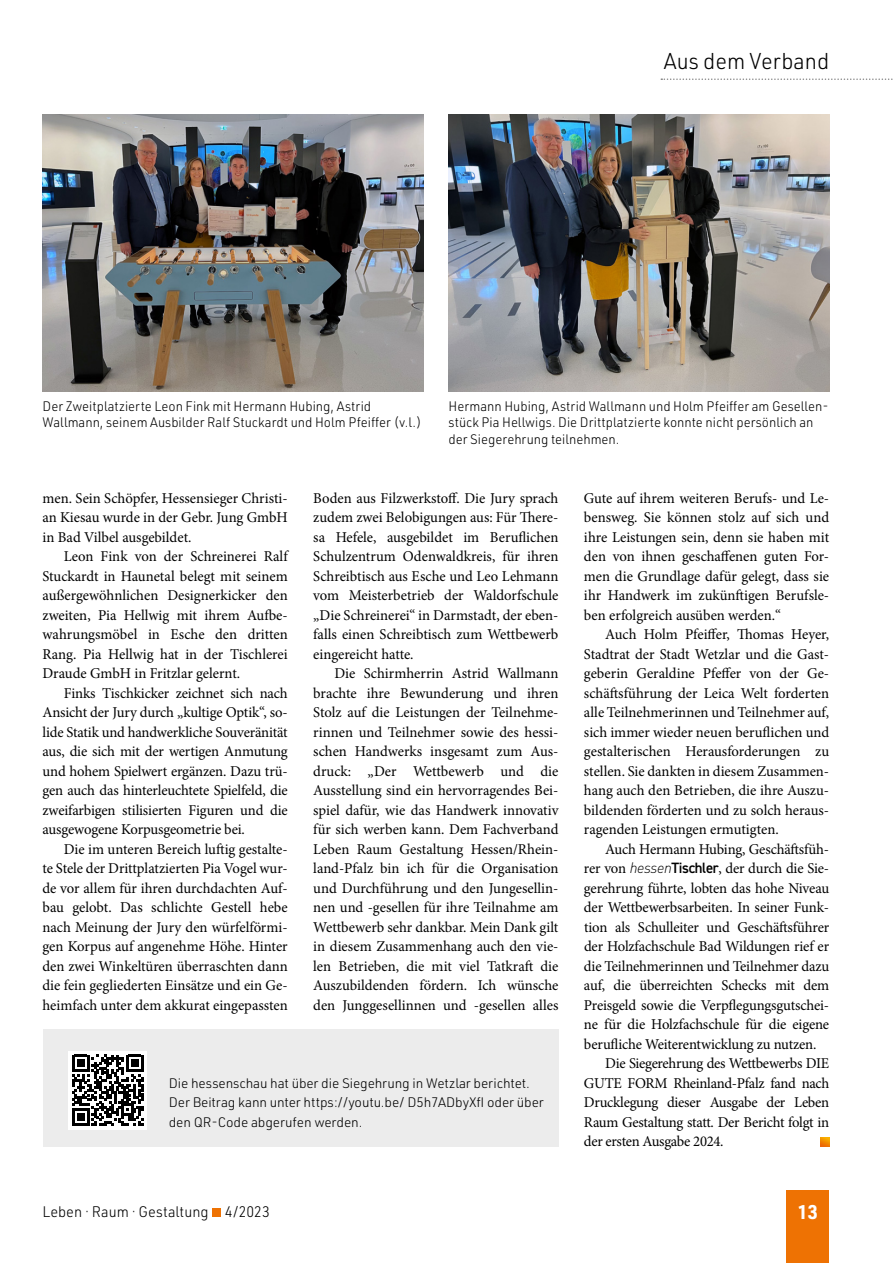
<style>
.page{position:relative;width:893px;height:1263px;background:#fff}
.page>*{position:absolute;margin:0;border:0;box-sizing:border-box;transform-origin:0 0}
.t1{font:300 22.5px "URWDIN";color:#000;scale:.96 1}
.t2{font:700 19.5px "URWDIN";color:#fff;scale:.96 1}
.t3{font:15px/19.5px "Minion Pro";letter-spacing:-.01em;color:#000;text-align:justify}
.t4{font:300 15px "URWDIN";color:#000;scale:.96 1}
.t5{font:300 13.5px/16.5px "URWDIN";color:#000;scale:.96 1}
.t6{font:300 13.5px/19.5px "URWDIN";color:#000}
.s1{font-family:"DIN Light Italic Alt"}
.s2{font-family:"DIN2014";font-weight:600}
</style>
<div class="page">
<div style="left:787px;top:1191px;width:42px;height:72px;background:#ee7203"></div>
<div style="left:212px;top:1208px;width:9px;height:9px;background:#ee7203"></div>
<svg style="left:661px;top:78px;width:232px;height:2px"></svg>
<svg style="left:821px;top:1137px;width:8px;height:9px"></svg>
<div style="left:43px;top:1029px;width:515px;height:117px;background:#ececec"></div>
<div style="left:69px;top:1051px;width:78px;height:78px;background:#fff"></div>
<svg style="left:72px;top:1054px;width:71px;height:72px"></svg>
<img style="left:449px;top:115px;width:380px;height:276px">
<img style="left:43px;top:115px;width:380px;height:276px">
<h1 class="t1" style="left:664px;top:47px;width:174px">Aus dem Verband</h1>
<p class="t5" style="left:43px;top:397px;width:396px">Der Zweitplatzierte Leon Fink mit Hermann Hubing, Astrid<br>Wallmann, seinem Ausbilder Ralf Stuckardt und Holm Pfeiffer (v.l.)</p>
<p class="t5" style="left:449px;top:397px;width:398px">Hermann Hubing, Astrid Wallmann und Holm Pfeiffer am Gesellen&shy;stück Pia Hellwigs. Die Drittplatzierte konnte nicht persönlich an der Siegerehrung teilnehmen.</p>
<p class="t3" style="left:43px;top:488px;width:247px">men. Sein Schöpfer, Hessensieger Christi&shy;an Kiesau wurde in der Gebr. Jung GmbH in Bad Vilbel ausgebildet.</p>
<p class="t3" style="left:43px;top:547px;width:247px;text-indent:21px">Leon Fink von der Schreinerei Ralf Stuckardt in Haunetal belegt mit seinem außergewöhnlichen Designerkicker den zweiten, Pia Hellwig mit ihrem Aufbe&shy;wahrungsmöbel in Esche den dritten Rang. Pia Hellwig hat in der Tischlerei Draude GmbH in Fritzlar gelernt.</p>
<p class="t3" style="left:43px;top:683px;width:247px;text-indent:21px">Finks Tischkicker zeichnet sich nach Ansicht der Jury durch „kultige Optik“, so&shy;lide Statik und handwerkliche Souveränität aus, die sich mit der wertigen Anmutung und hohem Spielwert ergänzen. Dazu trü&shy;gen auch das hinterleuchtete Spielfeld, die zweifarbigen stilisierten Figuren und die ausgewogene Korpusgeometrie bei.</p>
<p class="t3" style="left:43px;top:839px;width:247px;text-indent:21px">Die im unteren Bereich luftig gestalte&shy;te Stele der Drittplatzierten Pia Vogel wur&shy;de vor allem für ihren durchdachten Auf&shy;bau gelobt. Das schlichte Gestell hebe nach Meinung der Jury den würfelförmi&shy;gen Korpus auf angenehme Höhe. Hinter den zwei Winkeltüren überraschten dann die fein gegliederten Einsätze und ein Ge&shy;heimfach unter dem akkurat eingepassten</p>
<p class="t3" style="left:313px;top:488px;width:247px">Boden aus Filzwerkstoff. Die Jury sprach zudem zwei Belobigungen aus: Für There&shy;sa Hefele, ausgebildet im Beruflichen Schulzentrum Odenwaldkreis, für ihren Schreibtisch aus Esche und Leo Lehmann vom Meisterbetrieb der Waldorfschule „Die Schreinerei“ in Darmstadt, der eben&shy;falls einen Schreibtisch zum Wettbewerb eingereicht hatte.</p>
<p class="t3" style="left:313px;top:664px;width:247px;text-indent:21px">Die Schirmherrin Astrid Wallmann brachte ihre Bewunderung und ihren Stolz auf die Leistungen der Teilnehme&shy;rinnen und Teilnehmer sowie des hessi&shy;schen Handwerks insgesamt zum Aus&shy;druck: „Der Wettbewerb und die Ausstellung sind ein hervorragendes Bei&shy;spiel dafür, wie das Handwerk innovativ für sich werben kann. Dem Fachverband Leben Raum Gestaltung Hessen/Rhein&shy;land-Pfalz bin ich für die Organisation und Durchführung und den Jungesellin&shy;nen und -gesellen für ihre Teilnahme am Wettbewerb sehr dankbar. Mein Dank gilt in diesem Zusammenhang auch den vie&shy;len Betrieben, die mit viel Tatkraft die Auszubildenden fördern. Ich wünsche den Junggesellinnen und -gesellen alles</p>
<p class="t6" style="left:169px;top:1073px;width:376px">Die hessenschau hat über die Siegehrung in Wetzlar berichtet.<br>Der Beitrag kann unter https://youtu.be/ D5h7ADbyXfI oder über den QR-Code abgerufen werden.</p>
<p class="t3" style="left:584px;top:488px;width:247px">Gute auf ihrem weiteren Berufs- und Le&shy;bensweg. Sie können stolz auf sich und ihre Leistungen sein, denn sie haben mit den von ihnen geschaffenen guten For&shy;men die Grundlage dafür gelegt, dass sie ihr Handwerk im zukünftigen Berufsle&shy;ben erfolgreich ausüben werden.“</p>
<p class="t3" style="left:584px;top:625px;width:247px;text-indent:21px">Auch Holm Pfeiffer, Thomas Heyer, Stadtrat der Stadt Wetzlar und die Gast&shy;geberin Geraldine Pfeffer von der Ge&shy;schäftsführung der Leica Welt forderten alle Teilnehmerinnen und Teilnehmer auf, sich immer wieder neuen beruflichen und gestalterischen Herausforderungen zu stellen. Sie dankten in diesem Zusammen&shy;hang auch den Betrieben, die ihre Auszu&shy;bildenden förderten und zu solch heraus&shy;ragenden Leistungen ermutigten.</p>
<p class="t3" style="left:605px;top:839px;width:225px">Auch Hermann Hubing, Geschäftsfüh-</p>
<p class="t3" style="left:584px;top:859px;width:247px">rer von <span class="s1">hessen</span><span class="s2">Tischler</span>, der durch die Sie-</p>
<p class="t3" style="left:584px;top:878px;width:247px">gerehrung führte, lobten das hohe Niveau</p>
<p class="t3" style="left:584px;top:898px;width:247px">der Wettbewerbsarbeiten. In seiner Funk-</p>
<p class="t3" style="left:584px;top:917px;width:247px">tion als Schulleiter und Geschäftsführer</p>
<p class="t3" style="left:584px;top:937px;width:247px">der Holzfachschule Bad Wildungen rief er</p>
<p class="t3" style="left:584px;top:956px;width:247px">die Teilnehmerinnen und Teilnehmer dazu</p>
<p class="t3" style="left:584px;top:976px;width:247px">auf, die überreichten Schecks mit dem</p>
<p class="t3" style="left:584px;top:995px;width:247px">Preisgeld sowie die Verpflegungsgutschei-</p>
<p class="t3" style="left:584px;top:1015px;width:247px">ne für die Holzfachschule für die eigene</p>
<p class="t3" style="left:584px;top:1034px;width:234px">berufliche Weiterentwicklung zu nutzen.</p>
<p class="t3" style="left:605px;top:1054px;width:225px">Die Siegerehrung des Wettbewerbs DIE</p>
<p class="t3" style="left:584px;top:1073px;width:247px">GUTE FORM Rheinland-Pfalz fand nach</p>
<p class="t3" style="left:584px;top:1093px;width:247px">Drucklegung dieser Ausgabe der Leben</p>
<p class="t3" style="left:584px;top:1112px;width:247px">Raum Gestaltung statt. Der Bericht folgt in</p>
<p class="t3" style="left:584px;top:1132px;width:141px">der ersten Ausgabe 2024.</p>
<p class="t4" style="left:43px;top:1202px;width:238px">Leben · Raum · Gestaltung 4/2023</p>
<h2 class="t2" style="left:798px;top:1198px;width:23px">13</h2>
</div>
